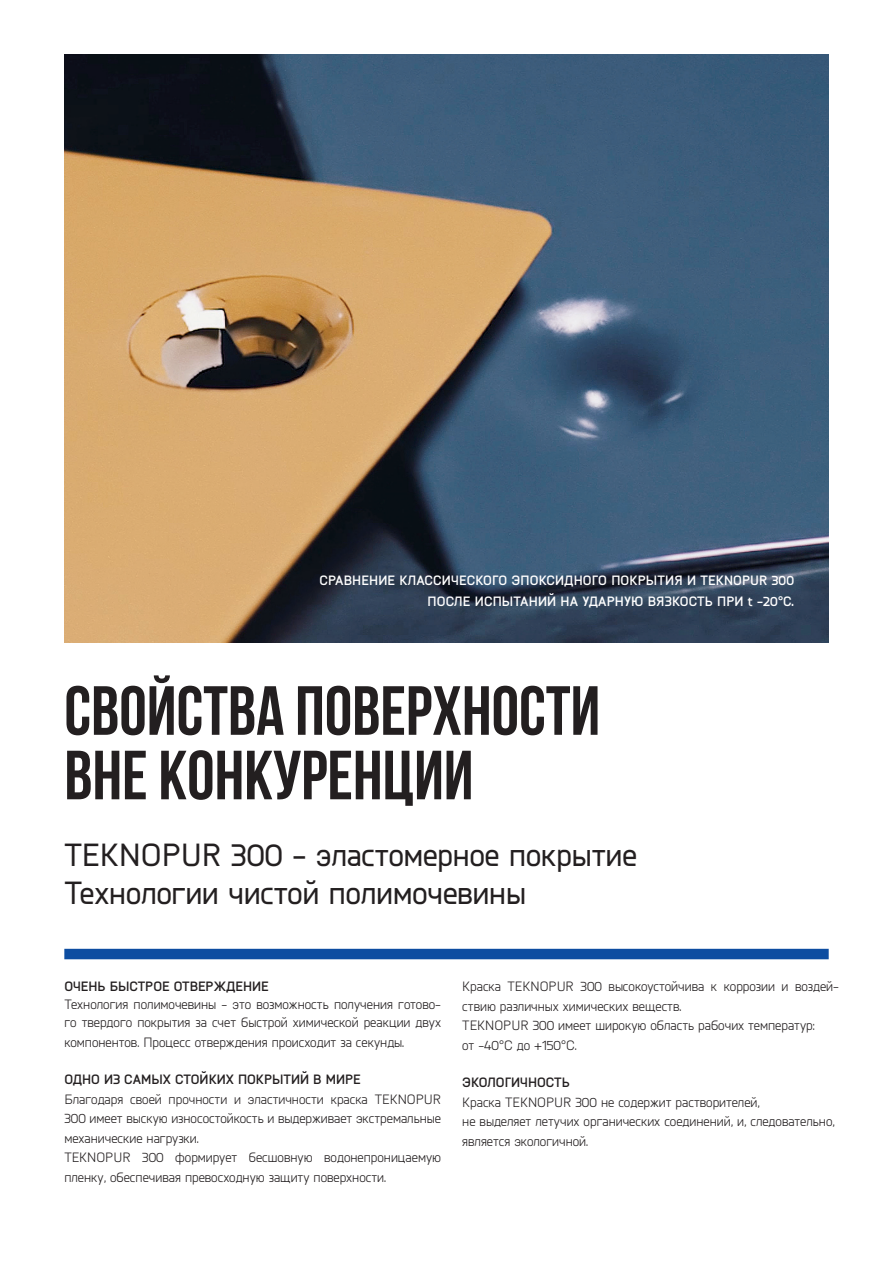
<style>
.page{position:relative;width:893px;height:1263px;background:#fff}
.page>*{position:absolute;margin:0;border:0;box-sizing:border-box;transform-origin:0 0}
.t1{font:700 69.3px "Bebas Neue";color:#231f20}
.t2{font:500 31.95px/37.7px "Knul";color:#231f20}
.t3{font:13.5px/19.5px "Knul";color:#231f20}
.t4{font:700 13.5px "Knul";letter-spacing:.01em;color:#fff}
.t5{font:700 13.5px "Knul";color:#231f20}
</style>
<div class="page">
<img style="left:64px;top:55px;width:765px;height:588px">
<div style="left:64px;top:949px;width:765px;height:10px;background:#0d4da1"></div>
<p class="t4" style="left:319px;top:570px;width:476px">СРАВНЕНИЕ КЛАССИЧЕСКОГО ЭПОКСИДНОГО ПОКРЫТИЯ И TEKNOPUR 300</p>
<p class="t4" style="left:427px;top:591px;width:368px">ПОСЛЕ ИСПЫТАНИЙ НА УДАРНУЮ ВЯЗКОСТЬ ПРИ t -20°C.</p>
<p class="t1" style="left:64px;top:673px;width:537px">СВОЙСТВА ПОВЕРХНОСТИ</p>
<p class="t1" style="left:64px;top:737px;width:411px">ВНЕ КОНКУРЕНЦИИ</p>
<p class="t2" style="left:64px;top:834px;width:574px">TEKNOPUR 300 - эластомерное покрытие<br>Технологии чистой полимочевины</p>
<p class="t5" style="left:64px;top:977px;width:206px">ОЧЕНЬ БЫСТРОЕ ОТВЕРЖДЕНИЕ</p>
<p class="t3" style="left:64px;top:995px;width:378px;line-height:18px">Технология полимочевины - это возможность получения готово&shy;го твердого покрытия за счет быстрой химической реакции двух</p>
<p class="t3" style="left:64px;top:1032px;width:341px">компонентов. Процесс отверждения происходит за секунды.</p>
<p class="t5" style="left:64px;top:1070px;width:298px">ОДНО ИЗ САМЫХ СТОЙКИХ ПОКРЫТИЙ В МИРЕ</p>
<p class="t3" style="left:64px;top:1089px;width:378px;text-align:justify">Благодаря своей прочности и эластичности краска TEKNOPUR 300 имеет выскую износостойкость и выдерживает экстремальные механические нагрузки.</p>
<p class="t3" style="left:64px;top:1147px;width:378px">TEKNOPUR 300 формирует бесшовную водонепроницаемую пленку, обеспечивая превосходную защиту поверхности.</p>
<p class="t3" style="left:462px;top:976px;width:378px">Краска TEKNOPUR 300 высокоустойчива к коррозии и воздей&shy;ствию различных химических веществ.</p>
<p class="t3" style="left:462px;top:1015px;width:354px">TEKNOPUR 300 имеет широкую область рабочих температур:</p>
<p class="t3" style="left:462px;top:1035px;width:116px">от -40°C до +150°C.</p>
<p class="t5" style="left:462px;top:1073px;width:109px">ЭКОЛОГИЧНОСТЬ</p>
<p class="t3" style="left:462px;top:1092px;width:374px">Краска TEKNOPUR 300 не содержит растворителей,<br>не выделяет летучих органических соединений, и, следовательно, является экологичной.</p>
</div>
